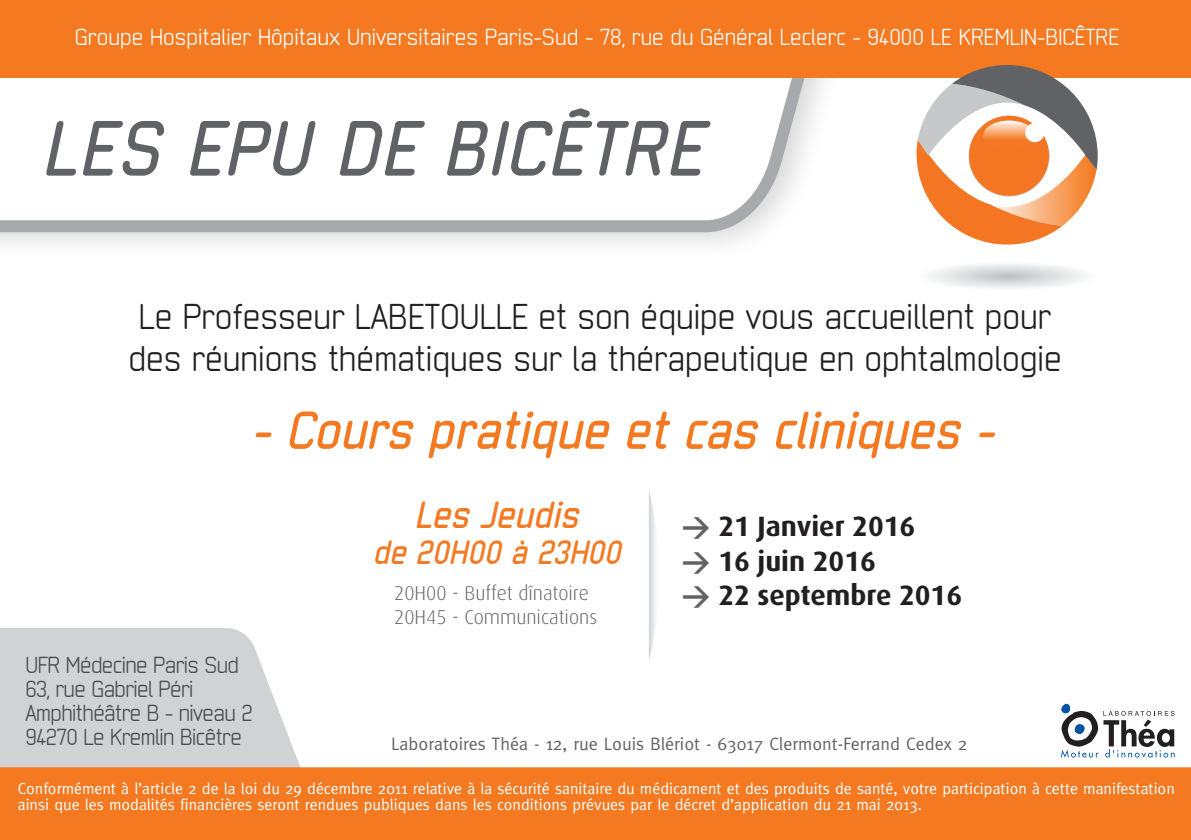
<style>
.page{position:relative;width:1191px;height:840px;background:#fff}
.page>*{position:absolute;margin:0;border:0;box-sizing:border-box;transform-origin:0 0}
.t1{font:italic 700 74px "Neutraliser";letter-spacing:.025em;color:#616265}
.t2{font:italic 700 50.6px "Neutraliser";color:#f47921}
.t3{font:italic 700 36px "Neutraliser";color:#f47921}
.t4{font:34px/42px "Neutraliser";color:#231f20;text-align:center}
.t5{font:italic 700 32px "Neutraliser";color:#f47921}
.t6{font:700 28px/34.4px "Dax";color:#231f20}
.t7{font:22px "Neutraliser";color:#fff}
.t8{font:22px/24px "Neutraliser";letter-spacing:-.025em;color:#4b4c4d}
.t9{font:300 20px/24.4px "Dax";color:#636366}
.t10{font:18px "Meta";color:#636366}
.t11{font:16px/16px "Meta";color:#fff}
.s1{font-family:"DIN";color:#636366}
</style>
<div class="page">
<svg style="left:0;top:628px;width:300px;height:138px;fill:#d1d2d4"></svg>
<div style="left:0;top:0;width:926px;height:262px;background:#636366;opacity:.25"></div>
<svg style="left:0;top:77px;width:898px;height:161px"></svg>
<div style="left:0;top:766px;width:1191px;height:73px;background:#f47921"></div>
<div style="left:0;top:0;width:1191px;height:77px;background:#f47921"></div>
<svg style="left:1061px;top:703px;width:113px;height:54px"></svg>
<svg style="left:649px;top:492px;width:7px;height:168px"></svg>
<svg style="left:916px;top:65px;width:181px;height:179px"></svg>
<div style="left:1025px;top:123px;width:19px;height:19px;background:#fff;border-radius:50%"></div>
<svg style="left:884px;top:256px;width:200px;height:33px"></svg>
<h3 class="t7" style="left:75px;top:24px;width:1046px">Groupe Hospitalier Hôpitaux Universitaires Paris-Sud - 78, rue du Général Leclerc - 94000 LE KREMLIN-BICÊTRE</h3>
<h1 class="t1" style="left:41px;top:107px;width:662px">LES EPU DE BICÊTRE</h1>
<h3 class="t4" style="left:128px;top:295px;width:934px">Le Professeur LABETOULLE et son équipe vous accueillent pour des réunions thématiques sur la thérapeutique en ophtalmologie</h3>
<h2 class="t2" style="left:251px;top:402px;width:743px">- Cours pratique et cas cliniques -</h2>
<h3 class="t8" style="left:26px;top:652px;width:229px">UFR Médecine Paris Sud<br>63, rue Gabriel Péri<br>Amphithéâtre B - niveau 2<br>94270 Le Kremlin Bicêtre</h3>
<h3 class="t3" style="left:414px;top:494px;width:165px">Les Jeudis</h3>
<h3 class="t5" style="left:372px;top:534px;width:250px">de 20H00 à 23H00</h3>
<p class="t9" style="left:394px;top:580px;width:205px">20H00 - Buffet dînatoire<br>20H45 - Communications</p>
<h3 class="t6" style="left:682px;top:509px;width:282px"><span class="s1">&gt;</span> 21 Janvier 2016<br><span class="s1">&gt;</span> 16 juin 2016<br><span class="s1">&gt;</span> 22 septembre 2016</h3>
<p class="t10" style="left:391px;top:733px;width:578px">Laboratoires Théa - 12, rue Louis Blériot - 63017 Clermont-Ferrand Cedex 2</p>
<p class="t11" style="left:18px;top:779px;width:1158px">Conformément à l’article 2 de la loi du 29 décembre 2011 relative à la sécurité sanitaire du médicament et des produits de santé, votre participation à cette manifestation ainsi que les modalités financières seront rendues publiques dans les conditions prévues par le décret d’application du 21 mai 2013.</p>
</div>
